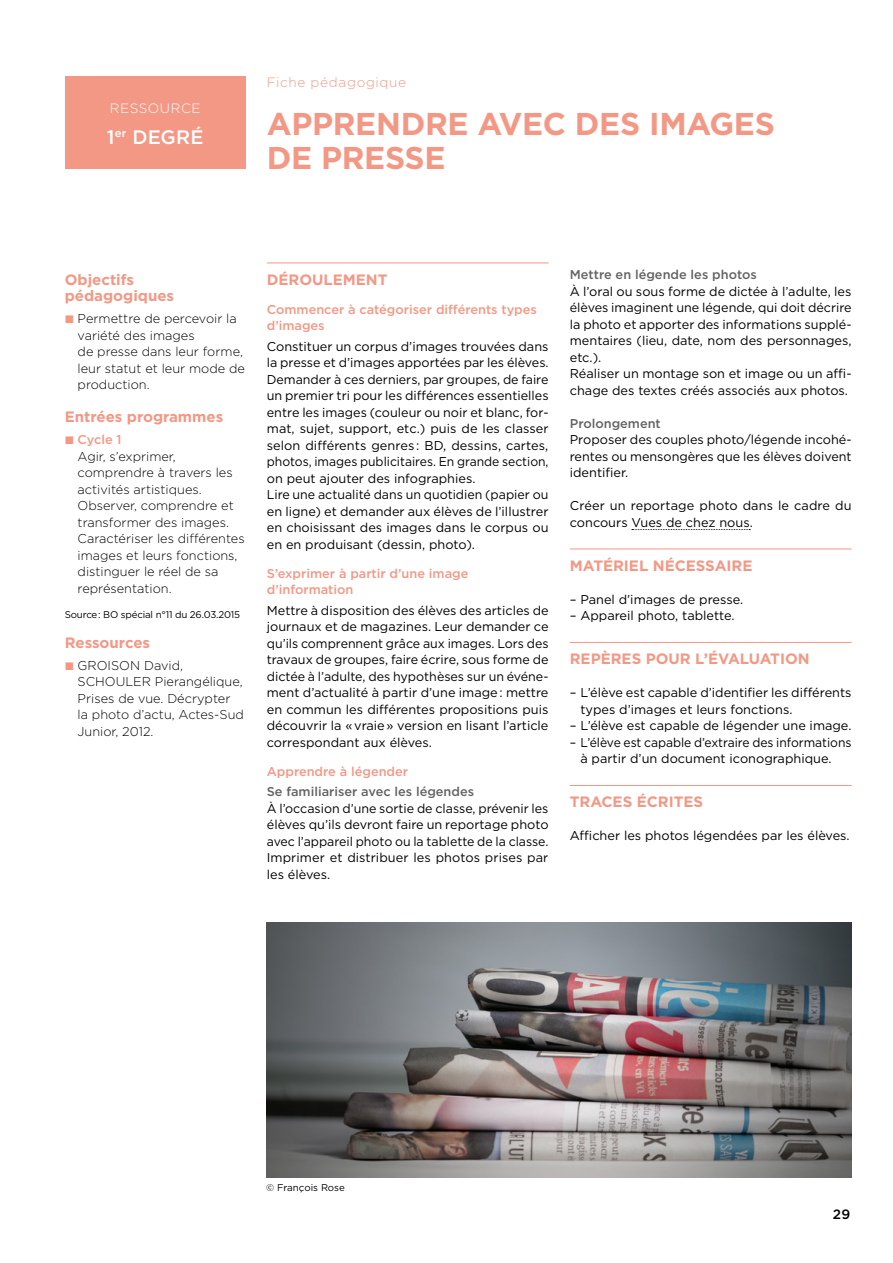
<style>
.page{position:relative;width:893px;height:1263px;background:#fff}
.page>*{position:absolute;margin:0;border:0;box-sizing:border-box;transform-origin:0 0}
.Titre1{font:700 31.5px/34.5px "Gotham";letter-spacing:-.01em;color:#f39885}
.Cartouche_titre{font:500 19.5px "Gotham";letter-spacing:.005em;color:#fff}
.Titre2{font:700 15px "Gotham";color:#f39885}
.Infos_titre{font:700 15px/16.5px "Gotham";color:#f39885}
.Surtitre{font:300 13.5px "Gotham";letter-spacing:.05em;color:#f39885}
.Cartouche_fiche{font:300 13.5px "Gotham";letter-spacing:.04em;color:#fff}
.t1{font:500 13.5px "Gotham";color:#000}
.Texte_courant{font:12.75px/16.5px "Gotham";color:#000;text-align:justify}
.Infos_texte{font:300 12.75px/16.5px "Gotham";color:#000}
.Titre3{font:500 12.75px/16.5px "Gotham";color:#f39885}
.Texte_courant_fàg{font:12.75px "Gotham";color:#000}
.Texte_courant-2{font:12.75px/16.5px "Gotham";color:#000;scale:.95 1}
.Texte_courant_fàg-2{font:500 12.75px "Gotham";color:#646363}
.Notes{font:9.75px "Gotham";letter-spacing:-.02em;color:#000}
.Notes-2{font:9.75px "Gotham";color:#000}
</style>
<div class="page">
<hr style="left:267px;top:263px;width:282px;height:1px;background:#f39885">
<svg style="left:632px;top:529px;width:118px;height:1px"></svg>
<hr style="left:570px;top:549px;width:281px;height:1px;background:#f39885">
<hr style="left:570px;top:642px;width:281px;height:1px;background:#f39885">
<hr style="left:570px;top:785px;width:281px;height:1px;background:#f39885">
<div style="left:65px;top:77px;width:181px;height:92px;background:#f39885"></div>
<img style="left:267px;top:923px;width:584px;height:255px">
<p class="Cartouche_fiche" style="left:110px;top:99px;width:92px">RESSOURCE</p>
<p class="Cartouche_titre" style="left:107px;top:124px;width:98px">1<sup>er</sup> DEGRÉ</p>
<p class="Surtitre" style="left:267px;top:74px;width:141px">Fiche pédagogique</p>
<p class="Titre1" style="left:267px;top:106px;width:510px">APPRENDRE AVEC DES IMAGES<br>DE PRESSE</p>
<p class="Infos_titre" style="left:65px;top:271px;width:111px">Objectifs pédagogiques</p>
<p class="Infos_texte" style="left:78px;top:310px;width:169px">Permettre de percevoir la variété des images<br>de presse dans leur forme, leur statut et leur mode de production.</p>
<p class="Infos_titre" style="left:65px;top:408px;width:160px">Entrées programmes</p>
<p class="Titre3" style="left:78px;top:431px;width:46px">Cycle 1</p>
<p class="Infos_texte" style="left:78px;top:447px;width:157px">Agir, s’exprimer, comprendre à travers les activités artistiques.</p>
<p class="Infos_texte" style="left:78px;top:497px;width:158px">Observer, comprendre et transformer des images.</p>
<p class="Infos_texte" style="left:78px;top:530px;width:169px">Caractériser les différentes images et leurs fonctions, distinguer le réel de sa représentation.</p>
<p class="Notes" style="left:65px;top:608px;width:177px">Source : BO spécial n°11 du 26.03.2015</p>
<p class="Infos_titre" style="left:65px;top:634px;width:87px">Ressources</p>
<p class="Infos_texte" style="left:78px;top:656px;width:168px">GROISON David,<br>SCHOULER Pierangélique,<br>Prises de vue. Décrypter la photo d’actu, Actes-Sud<br>Junior, 2012.</p>
<p class="Titre2" style="left:267px;top:269px;width:122px">DÉROULEMENT</p>
<p class="Titre3" style="left:267px;top:301px;width:272px">Commencer à catégoriser différents types d’images</p>
<p class="Texte_courant" style="left:267px;top:337px;width:283px">Constituer un corpus d’images trouvées dans la presse et d’images apportées par les élèves.</p>
<p class="Texte_courant" style="left:267px;top:370px;width:283px">Demander à ces derniers, par groupes, de faire un premier tri pour les différences essentielles entre les images (couleur ou noir et blanc, for&shy;mat, sujet, support, etc.) puis de les classer selon différents genres : BD, dessins, cartes, photos, images publicitaires. En grande section, on peut ajouter des infographies.</p>
<p class="Texte_courant" style="left:267px;top:486px;width:283px">Lire une actualité dans un quotidien (papier ou en ligne) et demander aux élèves de l’illustrer en choisissant des images dans le corpus ou en en produisant (dessin, photo).</p>
<p class="Titre3" style="left:267px;top:565px;width:203px">S’exprimer à partir d’une image d’information</p>
<p class="Texte_courant" style="left:267px;top:601px;width:283px">Mettre à disposition des élèves des articles de journaux et de magazines. Leur demander ce qu’ils comprennent grâce aux images. Lors des travaux de groupes, faire écrire, sous forme de dictée à l’adulte, des hypothèses sur un événe&shy;ment d’actualité à partir d’une image : mettre en commun les différentes propositions puis découvrir la « vraie » version en lisant l’article correspondant aux élèves.</p>
<p class="Titre3" style="left:267px;top:763px;width:143px">Apprendre à légender</p>
<p class="Texte_courant_fàg-2" style="left:267px;top:783px;width:209px">Se familiariser avec les légendes</p>
<p class="Texte_courant" style="left:267px;top:799px;width:283px">À l’occasion d’une sortie de classe, prévenir les élèves qu’ils devront faire un reportage photo avec l’appareil photo ou la tablette de la classe.</p>
<p class="Texte_courant" style="left:267px;top:849px;width:283px">Imprimer et distribuer les photos prises par les élèves.</p>
<p class="Texte_courant_fàg-2" style="left:570px;top:266px;width:189px">Mettre en légende les photos</p>
<p class="Texte_courant" style="left:570px;top:282px;width:283px">À l’oral ou sous forme de dictée à l’adulte, les élèves imaginent une légende, qui doit décrire la photo et apporter des informations supplé&shy;mentaires (lieu, date, nom des personnages, etc.).</p>
<p class="Texte_courant" style="left:570px;top:365px;width:283px">Réaliser un montage son et image ou un affi&shy;chage des textes créés associés aux photos.</p>
<p class="Texte_courant_fàg-2" style="left:570px;top:415px;width:93px">Prolongement</p>
<p class="Texte_courant" style="left:570px;top:431px;width:283px">Proposer des couples photo/légende incohé&shy;rentes ou mensongères que les élèves doivent identifier.</p>
<p class="Texte_courant" style="left:570px;top:497px;width:283px">Créer un reportage photo dans le cadre du concours Vues de chez nous.</p>
<p class="Titre2" style="left:570px;top:555px;width:184px">MATÉRIEL NÉCESSAIRE</p>
<p class="Texte_courant_fàg" style="left:570px;top:591px;width:175px">– Panel d’images de presse.</p>
<p class="Texte_courant_fàg" style="left:570px;top:607px;width:166px">– Appareil photo, tablette.</p>
<p class="Titre2" style="left:570px;top:649px;width:241px">REPÈRES POUR L’ÉVALUATION</p>
<p class="Texte_courant" style="left:580px;top:684px;width:273px;text-indent:-11px">– L’élève est capable d’identifier les différents types d’images et leurs fonctions.</p>
<p class="Texte_courant" style="left:570px;top:717px;width:283px">– L’élève est capable de légender une image.</p>
<p class="Texte_courant-2" style="left:580px;top:733px;width:287px;text-indent:-11px">– L’élève est capable d’extraire des informations à partir d’un document iconographique.</p>
<p class="Titre2" style="left:570px;top:792px;width:135px">TRACES ÉCRITES</p>
<p class="Texte_courant_fàg" style="left:570px;top:827px;width:281px">Afficher les photos légendées par les élèves.</p>
<p class="Notes-2" style="left:266px;top:1181px;width:80px">© François Rose</p>
<p class="t1" style="left:833px;top:1205px;width:19px">29</p>
</div>
